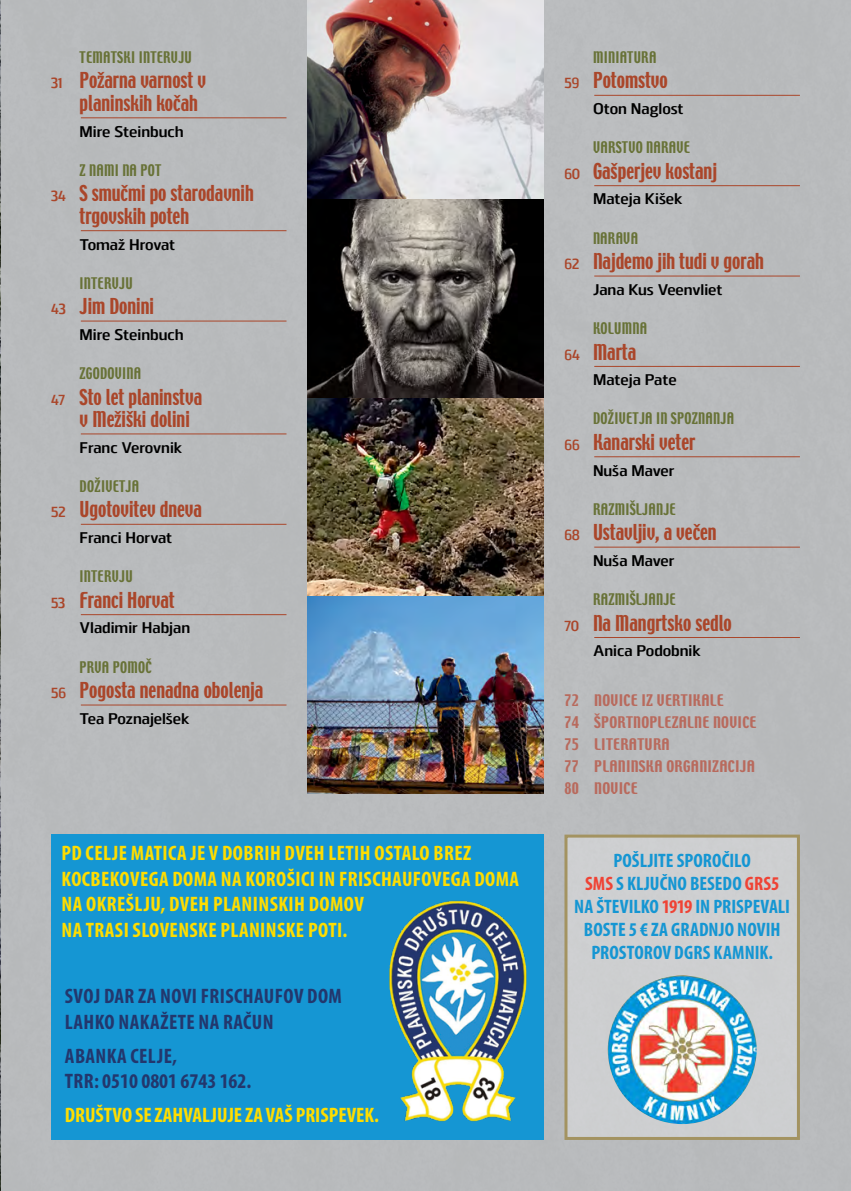
<style>
.page{position:relative;width:851px;height:1191px;background:#fff}
.page>*{position:absolute;margin:0;border:0;box-sizing:border-box;transform-origin:0 0}
.t1{font:700 condensed 21px/25.5px "Myriad Pro";letter-spacing:.02em;color:#fd0}
.t2{font:700 condensed 21px/25.5px "Myriad Pro";letter-spacing:.02em;color:#23376d}
.t3{font:700 condensed 21px "Myriad Pro";color:#fd0}
.t4{font:19.5px/22.5px "Techno";color:#aa462a;scale:.9 1}
.t5{font:700 condensed 19.5px/23px "Myriad Pro";color:#1596d3;text-align:center}
.t6{font:700 15.45px "Juhl";color:#000}
.t7{font:14.25px "Techno";letter-spacing:.02em;color:#687237;scale:.9 1}
.t8{font:14.25px/22px "Techno";letter-spacing:.02em;color:#b86a5d}
.s1{font-family:"Juhl";font-weight:700;font-size:15px}
.s2{color:#ef4335}
</style>
<div class="page">
<div style="left:1px;top:0;width:849px;height:1191px;background:#bcbec0"></div>
<img style="left:308px;top:595px;width:235px;height:199px">
<img style="left:308px;top:397px;width:235px;height:198px">
<img style="left:0;top:0;width:1px;height:198px">
<svg style="left:308px;top:198px;width:235px;height:199px;background:#494541"></svg>
<img style="left:308px;top:0;width:235px;height:198px">
<img style="left:0;top:397px;width:1px;height:198px">
<hr style="left:81px;top:117px;width:205px;height:1px;background:#aa462a">
<hr style="left:81px;top:230px;width:205px;height:1px;background:#aa462a">
<hr style="left:81px;top:320px;width:205px;height:1px;background:#aa462a">
<hr style="left:81px;top:433px;width:205px;height:1px;background:#aa462a">
<hr style="left:81px;top:524px;width:205px;height:1px;background:#aa462a">
<hr style="left:81px;top:614px;width:205px;height:1px;background:#aa462a">
<hr style="left:81px;top:704px;width:205px;height:1px;background:#aa462a">
<hr style="left:594px;top:95px;width:205px;height:1px;background:#aa462a">
<hr style="left:594px;top:185px;width:205px;height:1px;background:#aa462a">
<hr style="left:594px;top:275px;width:205px;height:1px;background:#aa462a">
<hr style="left:594px;top:366px;width:205px;height:1px;background:#aa462a">
<hr style="left:594px;top:456px;width:205px;height:1px;background:#aa462a">
<hr style="left:594px;top:546px;width:205px;height:1px;background:#aa462a">
<hr style="left:594px;top:637px;width:205px;height:1px;background:#aa462a">
<div style="left:566px;top:836px;width:232px;height:302px;background:#cecfd1"></div>
<div style="left:564px;top:834px;width:235px;height:306px;border:3px solid #a39361"></div>
<img style="left:607px;top:975px;width:149px;height:149px;border-radius:74px">
<div style="left:51px;top:834px;width:492px;height:306px;background:#1596d3"></div>
<img style="left:389px;top:900px;width:138px;height:222px">
<p class="t7" style="left:80px;top:47px;width:126px">TEMATSKI INTERVJU</p>
<p class="t4" style="left:80px;top:70px;width:142px;text-indent:-28px"><span class="s1">31</span> Požarna varnost v planinskih kočah</p>
<p class="t6" style="left:80px;top:120px;width:106px">Mire Steinbuch</p>
<p class="t7" style="left:80px;top:160px;width:92px">Z NAMI NA POT</p>
<p class="t4" style="left:80px;top:183px;width:195px;text-indent:-28px"><span class="s1">34</span> S smučmi po starodavnih trgovskih poteh</p>
<p class="t6" style="left:80px;top:232px;width:97px">Tomaž Hrovat</p>
<p class="t7" style="left:80px;top:273px;width:60px">INTERVJU</p>
<p class="t4" style="left:51px;top:296px;width:116px"><span class="s1">43</span> Jim Donini</p>
<p class="t6" style="left:80px;top:323px;width:106px">Mire Steinbuch</p>
<p class="t7" style="left:80px;top:363px;width:70px">ZGODOVINA</p>
<p class="t4" style="left:80px;top:386px;width:138px;text-indent:-28px"><span class="s1">47</span> Sto let planinstva v Mežiški dolini</p>
<p class="t6" style="left:80px;top:436px;width:104px">Franc Verovnik</p>
<p class="t7" style="left:80px;top:476px;width:68px">DOŽIVETJA</p>
<p class="t4" style="left:51px;top:499px;width:169px"><span class="s1">52</span> Ugotovitev dneva</p>
<p class="t6" style="left:80px;top:526px;width:94px">Franci Horvat</p>
<p class="t7" style="left:80px;top:567px;width:60px">INTERVJU</p>
<p class="t4" style="left:51px;top:590px;width:139px"><span class="s1">53</span> Franci Horvat</p>
<p class="t6" style="left:80px;top:616px;width:112px">Vladimir Habjan</p>
<p class="t7" style="left:80px;top:657px;width:82px">PRVA POMOČ</p>
<p class="t4" style="left:51px;top:680px;width:237px"><span class="s1">56</span> Pogosta nenadna obolenja</p>
<p class="t6" style="left:80px;top:707px;width:112px">Tea Poznajelšek</p>
<p class="t1" style="left:62px;top:840px;width:459px">PD CELJE MATICA JE V DOBRIH DVEH LETIH OSTALO BREZ KOCBEKOVEGA DOMA NA KOROŠICI IN FRISCHAUFOVEGA DOMA NA OKREŠLJU, DVEH PLANINSKIH DOMOV<br>NA TRASI SLOVENSKE PLANINSKE POTI.</p>
<p class="t2" style="left:65px;top:983px;width:278px">SVOJ DAR ZA NOVI FRISCHAUFOV DOM<br>LAHKO NAKAŽETE NA RAČUN</p>
<p class="t2" style="left:65px;top:1042px;width:188px">ABANKA CELJE,<br>TRR: 0510 0801 6743 162.</p>
<p class="t3" style="left:65px;top:1102px;width:315px">DRUŠTVO SE ZAHVALJUJE ZA VAŠ PRISPEVEK.</p>
<p class="t7" style="left:593px;top:47px;width:72px">MINIATURA</p>
<p class="t4" style="left:564px;top:70px;width:116px"><span class="s1">59</span> Potomstvo</p>
<p class="t6" style="left:593px;top:97px;width:92px">Oton Naglost</p>
<p class="t7" style="left:593px;top:138px;width:109px">VARSTVO NARAVE</p>
<p class="t4" style="left:564px;top:161px;width:171px"><span class="s1">60</span> Gašperjev kostanj</p>
<p class="t6" style="left:593px;top:187px;width:91px">Mateja Kišek</p>
<p class="t7" style="left:593px;top:228px;width:52px">NARAVA</p>
<p class="t4" style="left:564px;top:251px;width:223px"><span class="s1">62</span> Najdemo jih tudi v gorah</p>
<p class="t6" style="left:593px;top:278px;width:131px">Jana Kus Veenvliet</p>
<p class="t7" style="left:593px;top:318px;width:62px">KOLUMNA</p>
<p class="t4" style="left:564px;top:341px;width:81px"><span class="s1">64</span> Marta</p>
<p class="t6" style="left:593px;top:368px;width:85px">Mateja Pate</p>
<p class="t7" style="left:593px;top:409px;width:158px">DOŽIVETJA IN SPOZNANJA</p>
<p class="t4" style="left:564px;top:432px;width:147px"><span class="s1">66</span> Kanarski veter</p>
<p class="t6" style="left:593px;top:458px;width:83px">Nuša Maver</p>
<p class="t7" style="left:593px;top:499px;width:93px">RAZMIŠLJANJE</p>
<p class="t4" style="left:564px;top:522px;width:170px"><span class="s1">68</span> Ustavljiv, a večen</p>
<p class="t6" style="left:593px;top:549px;width:83px">Nuša Maver</p>
<p class="t7" style="left:593px;top:589px;width:93px">RAZMIŠLJANJE</p>
<p class="t4" style="left:564px;top:612px;width:187px"><span class="s1">70</span> Na Mangrtsko sedlo</p>
<p class="t6" style="left:593px;top:639px;width:109px">Anica Podobnik</p>
<p class="t8" style="left:564px;top:690px;width:193px">72 NOVICE IZ VERTIKALE<br>74 ŠPORTNOPLEZALNE NOVICE<br>75 LITERATURA<br>77 PLANINSKA ORGANIZACIJA<br>80 NOVICE</p>
<p class="t5" style="left:574px;top:849px;width:217px">POŠLJITE SPOROČILO<br><span class="s2">SMS</span> S KLJUČNO BESEDO <span class="s2">GRS5<br></span>NA ŠTEVILKO <span class="s2">1919</span> IN PRISPEVALI<br>BOSTE 5 € ZA GRADNJO NOVIH<br>PROSTOROV DGRS KAMNIK.</p>
</div>
